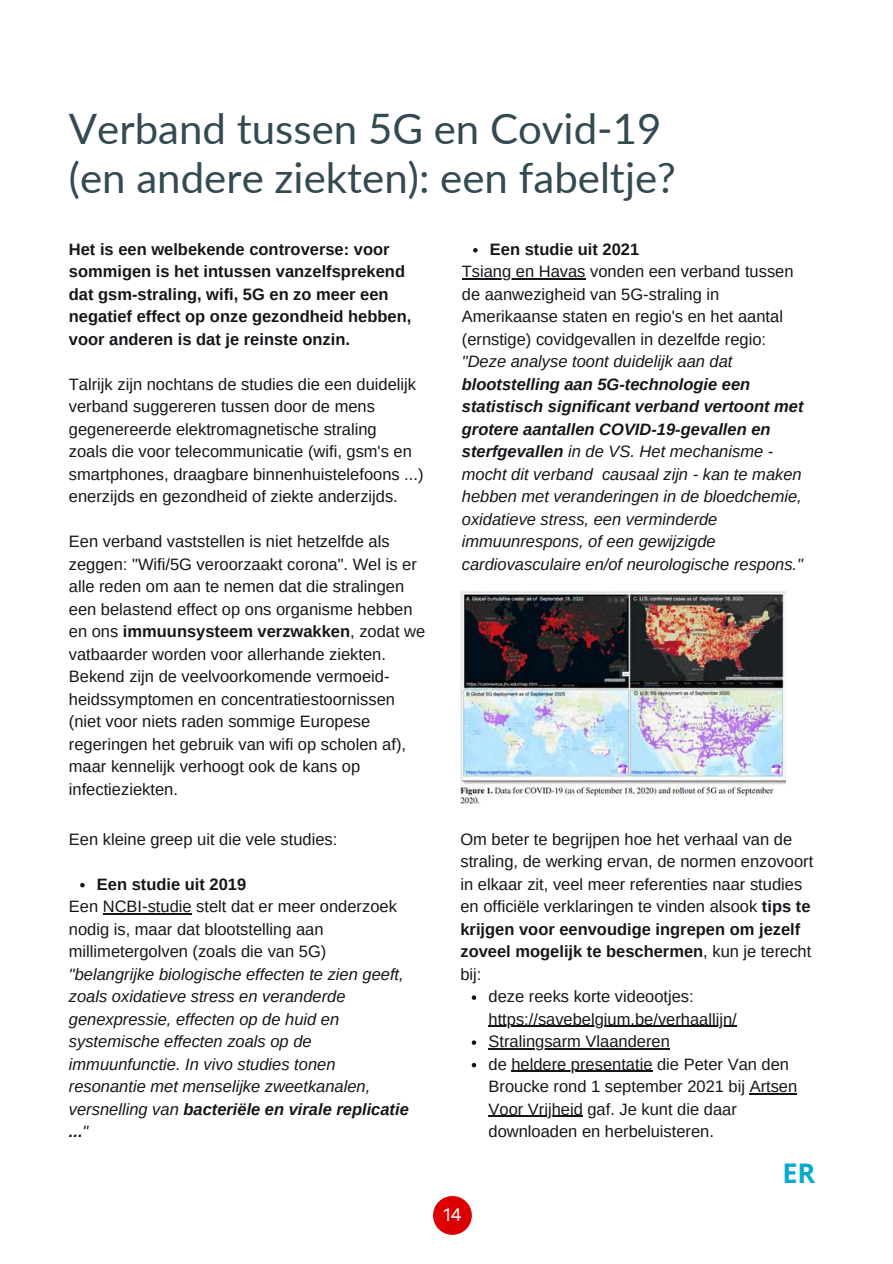
<style>
.page{position:relative;width:893px;height:1264px;background:#fff}
.page>*{position:absolute;margin:0;border:0;box-sizing:border-box;transform-origin:0 0}
.t1{font:42px/49.5px "Lato";color:#334a52}
.t2{font:700 27px "Open Sans";color:#06aace}
.t3{font:18px "Munken Sans";color:#fff}
.t4{font:16.5px/22.5px "Arimo";color:#14161a}
.t5{font:italic 16.5px/22.5px "Arimo";color:#14161a}
.t6{font:700 16.5px/22.5px "Arimo";color:#14161a}
.s1{font-weight:700}
</style>
<div class="page">
<img style="left:460px;top:591px;width:325px;height:213px">
<div style="left:433px;top:1195px;width:39px;height:39px;background:#dd0002;border-radius:50%"></div>
<svg style="left:80px;top:883px;width:5px;height:4px"></svg>
<hr style="left:103px;top:913px;width:89px;height:1px;background:#14161a">
<svg style="left:471px;top:995px;width:5px;height:4px"></svg>
<hr style="left:488px;top:1025px;width:248px;height:1px;background:#14161a">
<svg style="left:471px;top:1040px;width:5px;height:4px"></svg>
<hr style="left:488px;top:1048px;width:182px;height:1px;background:#14161a">
<svg style="left:471px;top:1062px;width:5px;height:5px"></svg>
<hr style="left:511px;top:1070px;width:141px;height:1px;background:#14161a">
<hr style="left:749px;top:1093px;width:48px;height:1px;background:#14161a">
<hr style="left:488px;top:1115px;width:95px;height:1px;background:#14161a">
<svg style="left:473px;top:248px;width:4px;height:4px"></svg>
<hr style="left:462px;top:278px;width:123px;height:1px;background:#14161a">
<h1 class="t1" style="left:69px;top:103px;width:608px">Verband tussen 5G en Covid-19 (en andere ziekten): een fabeltje?</h1>
<p class="t6" style="left:69px;top:238px;width:344px">Het is een welbekende controverse: voor sommigen is het intussen vanzelfsprekend dat gsm-straling, wifi, 5G en zo meer een negatief effect op onze gezondheid hebben, voor anderen is dat je reinste onzin.</p>
<p class="t4" style="left:69px;top:373px;width:356px">Talrijk zijn nochtans de studies die een duidelijk verband suggereren tussen door de mens gegenereerde elektromagnetische straling<br>zoals die voor telecommunicatie (wifi, gsm's en smartphones, draagbare binnenhuistelefoons ...) enerzijds en gezondheid of ziekte anderzijds.</p>
<p class="t4" style="left:69px;top:530px;width:358px">Een verband vaststellen is niet hetzelfde als zeggen: "Wifi/5G veroorzaakt corona". Wel is er alle reden om aan te nemen dat die stralingen een belastend effect op ons organisme hebben en ons <span class="s1">immuunsysteem verzwakken</span>, zodat we vatbaarder worden voor allerhande ziekten.<br>Bekend zijn de veelvoorkomende vermoeid&shy;heidssymptomen en concentratiestoornissen (niet voor niets raden sommige Europese regeringen het gebruik van wifi op scholen af), maar kennelijk verhoogt ook de kans op infectieziekten.</p>
<p class="t4" style="left:69px;top:827px;width:270px">Een kleine greep uit die vele studies:</p>
<p class="t6" style="left:97px;top:872px;width:151px">Een studie uit 2019</p>
<p class="t4" style="left:69px;top:895px;width:329px">Een NCBI-studie stelt dat er meer onderzoek nodig is, maar dat blootstelling aan millimetergolven (zoals die van 5G)</p>
<p class="t5" style="left:69px;top:962px;width:341px">"belangrijke biologische effecten te zien geeft, zoals oxidatieve stress en veranderde genexpressie, effecten op de huid en systemische effecten zoals op de immuunfunctie. In vivo studies tonen resonantie met menselijke zweetkanalen, versnelling van <span class="s1">bacteriële en virale replicatie ...</span>"</p>
<p class="t6" style="left:490px;top:238px;width:151px">Een studie uit 2021</p>
<p class="t4" style="left:462px;top:260px;width:333px">Tsiang en Havas vonden een verband tussen de aanwezigheid van 5G-straling in Amerikaanse staten en regio's en het aantal (ernstige) covidgevallen in dezelfde regio:</p>
<p class="t5" style="left:462px;top:350px;width:272px">"Deze analyse toont duidelijk aan dat</p>
<p class="t5" style="left:462px;top:373px;width:343px"><span class="s1">blootstelling aan 5G-technologie een statistisch significant verband vertoont met grotere aantallen COVID-19-gevallen en sterfgevallen</span> in de VS. Het mechanisme - mocht dit verband causaal zijn - kan te maken hebben met veranderingen in de bloedchemie, oxidatieve stress, een verminderde immuunrespons, of een gewijzigde cardiovasculaire en/of neurologische respons."</p>
<p class="t4" style="left:460px;top:827px;width:354px">Om beter te begrijpen hoe het verhaal van de straling, de werking ervan, de normen enzovoort in elkaar zit, veel meer referenties naar studies en officiële verklaringen te vinden alsook <span class="s1">tips te krijgen voor eenvoudige ingrepen om jezelf zoveel mogelijk te beschermen</span>, kun je terecht bij:</p>
<p class="t4" style="left:488px;top:985px;width:310px">deze reeks korte videootjes: https://savebelgium.be/verhaallijn/ Stralingsarm Vlaanderen<br>de heldere presentatie die Peter Van den Broucke rond 1 september 2021 bij Artsen Voor Vrijheid gaf. Je kunt die daar downloaden en herbeluisteren.</p>
<p class="t3" style="left:443px;top:1203px;width:20px">14</p>
<h2 class="t2" style="left:782px;top:1153px;width:34px">ER</h2>
</div>
